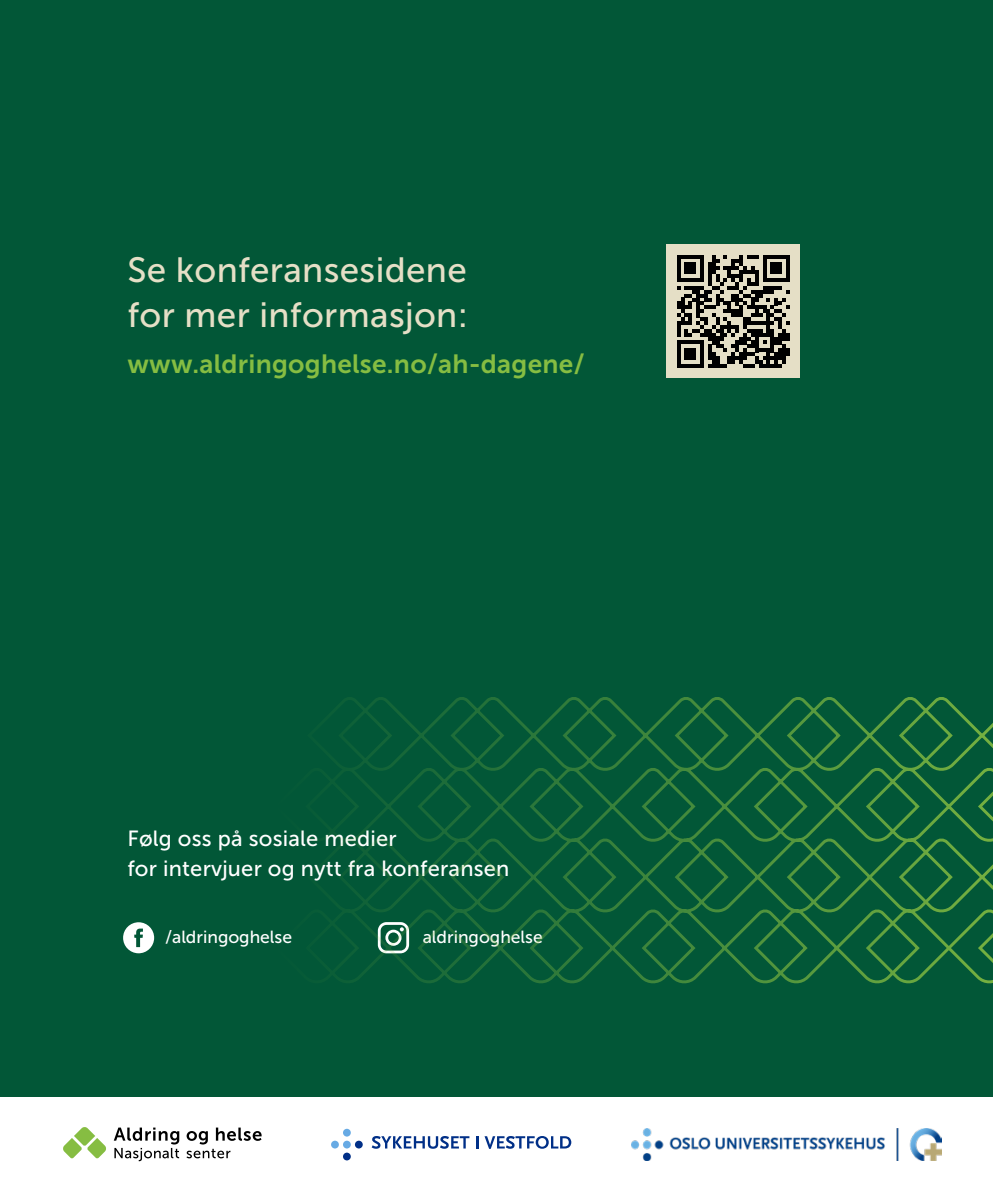
<style>
.page{position:relative;width:993px;height:1191px;background:#fff}
.page>*{position:absolute;margin:0;border:0;box-sizing:border-box;transform-origin:0 0}
.t1{font:35px/45.5px "Museo Sans 500";letter-spacing:.01em;color:#e5dfc6}
.t2{font:26.25px "Museo Sans 700";letter-spacing:.01em;color:#86bd42}
.t3{font:21.88px/29.2px "Museo Sans 500";letter-spacing:.01em;color:#fff}
.t4{font:17.5px "Museo Sans 500";color:#fff}
</style>
<div class="page">
<div style="left:0;top:0;width:992px;height:1096px;background:#025737"></div>
<svg style="left:123px;top:922px;width:31px;height:31px"></svg>
<div style="left:666px;top:245px;width:133px;height:133px;background:#e5dfc6"></div>
<svg style="left:677px;top:255px;width:112px;height:113px"></svg>
<svg style="left:342px;top:697px;width:650px;height:286px"></svg>
<div style="left:343px;top:1128px;width:8px;height:8px;background:#67aae4;border-radius:50%"></div>
<div style="left:343px;top:1140px;width:8px;height:8px;background:#67aae4;border-radius:50%"></div>
<div style="left:331px;top:1140px;width:8px;height:8px;background:#67aae4;border-radius:50%"></div>
<div style="left:355px;top:1140px;width:7px;height:8px;background:#002f87;border-radius:50%"></div>
<div style="left:343px;top:1152px;width:8px;height:8px;background:#002f87;border-radius:50%"></div>
<svg style="left:371px;top:1136px;width:98px;height:12px"></svg>
<svg style="left:476px;top:1136px;width:2px;height:12px"></svg>
<svg style="left:484px;top:1136px;width:87px;height:12px"></svg>
<svg style="left:63px;top:1127px;width:43px;height:31px"></svg>
<svg style="left:114px;top:1127px;width:65px;height:34px"></svg>
<svg style="left:186px;top:1127px;width:75px;height:31px"></svg>
<img style="left:631px;top:1128px;width:310px;height:32px">
<h1 class="t1" style="left:127px;top:247px;width:342px">Se konferansesidene for mer informasjon:</h1>
<p class="t2" style="left:127px;top:349px;width:458px">www.aldringoghelse.no/ah-dagene/</p>
<p class="t3" style="left:127px;top:824px;width:383px">Følg oss på sosiale medier<br>for intervjuer og nytt fra konferansen</p>
<p class="t4" style="left:165px;top:927px;width:129px">/aldringoghelse</p>
<p class="t4" style="left:422px;top:927px;width:121px">aldringoghelse</p>
</div>
